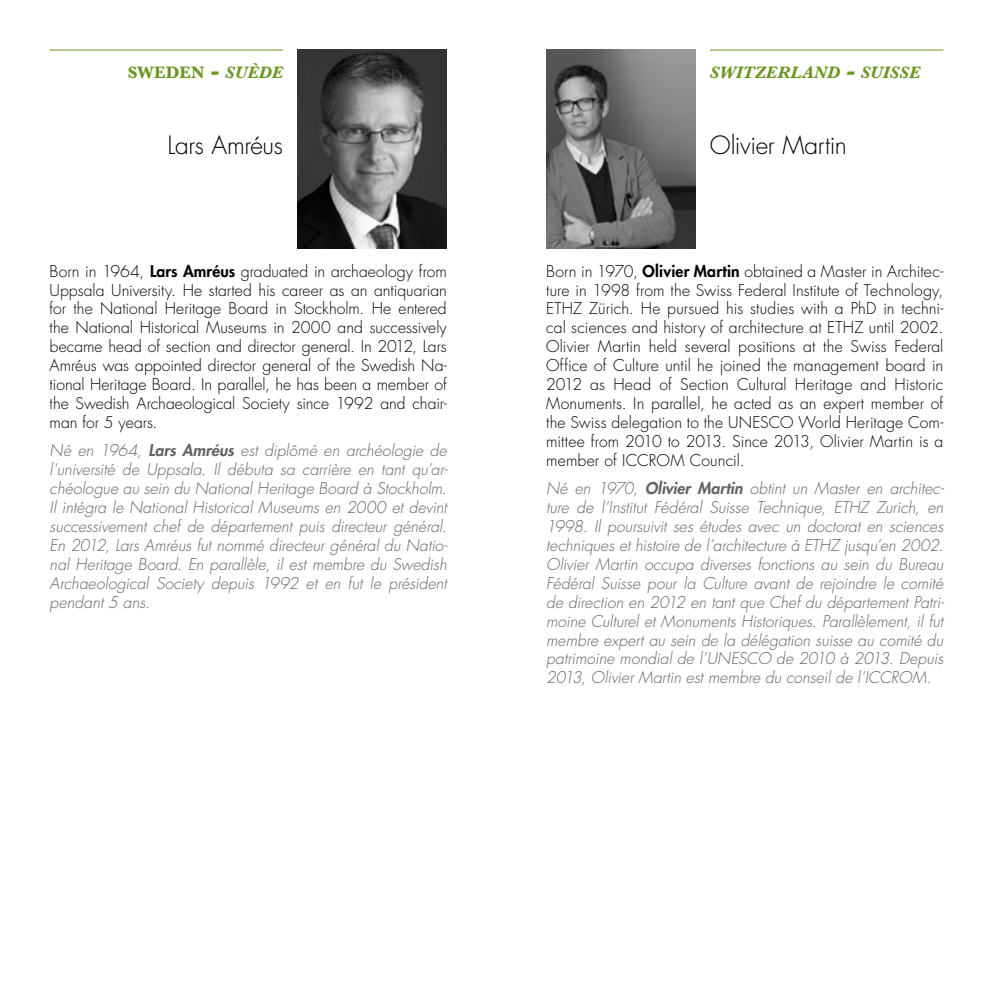
<style>
.page{position:relative;width:993px;height:993px;background:#fff}
.page>*{position:absolute;margin:0;border:0;box-sizing:border-box;transform-origin:0 0}
.t1{font:300 24.5px "Futura LT";letter-spacing:-.02em;color:#000}
.t2{font:italic 700 17.15px "Baskerville";letter-spacing:.01em;color:#6a971f}
.t3{font:700 17.15px "Baskerville";letter-spacing:.01em;color:#6a971f}
.t4{font:italic 300 15.75px/18.9px "Futura LT";color:#646363;text-align:justify}
.t5{font:300 15.75px/18.9px "Futura LT";color:#000;text-align:justify}
.s1{font-size:24.5px}
.s2{font-style:italic}
.s3{font-weight:800}
</style>
<div class="page">
<img style="left:298px;top:50px;width:148px;height:198px">
<hr style="left:50px;top:50px;width:233px;height:1px;background:#6a971f">
<img style="left:546px;top:50px;width:148px;height:198px">
<hr style="left:709px;top:50px;width:234px;height:1px;background:#6a971f">
<p class="t3" style="left:128px;top:62px;width:157px">SWEDEN <span class="s1">-</span> <span class="s2">SUÈDE</span></p>
<p class="t2" style="left:709px;top:66px;width:212px">SWITZERLAND <span class="s1">-</span> SUISSE</p>
<h1 class="t1" style="left:167px;top:131px;width:117px">Lars Amréus</h1>
<h1 class="t1" style="left:709px;top:131px;width:138px">Olivier Martin</h1>
<p class="t5" style="left:50px;top:262px;width:398px">Born in 1964, <span class="s3">Lars Amréus</span> graduated in archaeology from Uppsala University. He started his career as an antiquarian for the National Heritage Board in Stockholm. He entered the National Historical Museums in 2000 and successively became head of section and director general. In 2012, Lars Amréus was appointed director general of the Swedish Na&shy;tional Heritage Board. In parallel, he has been a member of the Swedish Archaeological Society since 1992 and chair&shy;man for 5 years.</p>
<p class="t4" style="left:50px;top:441px;width:399px">Né en 1964, <span class="s3">Lars Amréus</span> est diplômé en archéologie de l’université de Uppsala. Il débuta sa carrière en tant qu’ar&shy;chéologue au sein du National Heritage Board à Stockholm.<br>Il intégra le National Historical Museums en 2000 et devint successivement chef de département puis directeur général.<br>En 2012, Lars Amréus fut nommé directeur général du Natio&shy;nal Heritage Board. En parallèle, il est membre du Swedish Archaeological Society depuis 1992 et en fut le président pendant 5 ans.</p>
<p class="t5" style="left:546px;top:262px;width:398px">Born in 1970, <span class="s3">Olivier Martin</span> obtained a Master in Architec&shy;ture in 1998 from the Swiss Federal Institute of Technology, ETHZ Zürich. He pursued his studies with a PhD in techni&shy;cal sciences and history of architecture at ETHZ until 2002.<br>Olivier Martin held several positions at the Swiss Federal Office of Culture until he joined the management board in 2012 as Head of Section Cultural Heritage and Historic Monuments. In parallel, he acted as an expert member of the Swiss delegation to the UNESCO World Heritage Com&shy;mittee from 2010 to 2013. Since 2013, Olivier Martin is a member of ICCROM Council.</p>
<p class="t4" style="left:546px;top:479px;width:399px">Né en 1970, <span class="s3">Olivier Martin</span> obtint un Master en architec&shy;ture de l’Institut Fédéral Suisse Technique, ETHZ Zurich, en 1998. Il poursuivit ses études avec un doctorat en sciences techniques et histoire de l’architecture à ETHZ jusqu’en 2002.<br>Olivier Martin occupa diverses fonctions au sein du Bureau Fédéral Suisse pour la Culture avant de rejoindre le comité de direction en 2012 en tant que Chef du département Patri&shy;moine Culturel et Monuments Historiques. Parallèlement, il fut membre expert au sein de la délégation suisse au comité du patrimoine mondial de l’UNESCO de 2010 à 2013. Depuis 2013, Olivier Martin est membre du conseil de l’ICCROM.</p>
</div>
